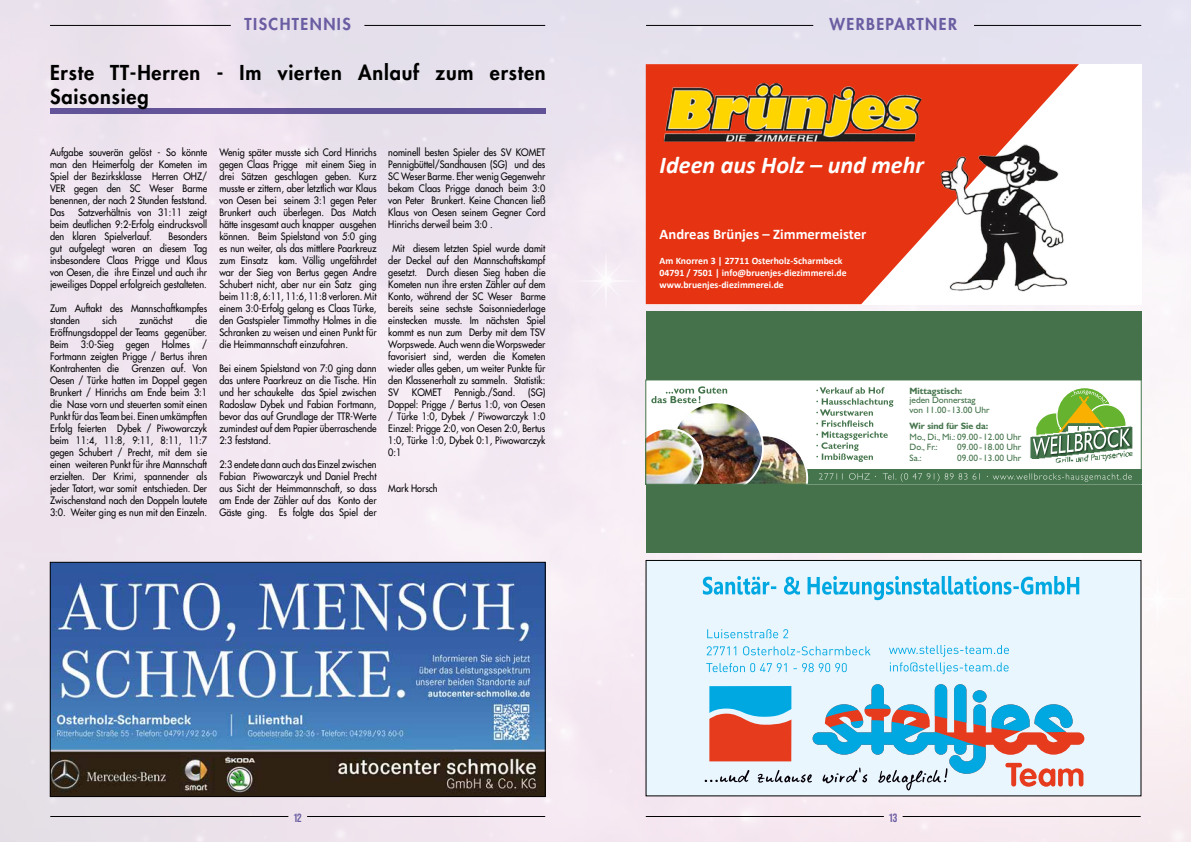
<style>
.page{position:relative;width:1191px;height:842px;background:#fff}
.page>*{position:absolute;margin:0;border:0;box-sizing:border-box;transform-origin:0 0}
.t1{font:italic 700 24.2px "Calibri";color:#fff}
.t2{font:800 20px/24px "Futura LT";letter-spacing:.04em;color:#000}
.t3{font:800 16px "Futura LT";letter-spacing:.09em;color:#6a5da2}
.t4{font:700 14.7px "Calibri";color:#fff}
.t5{font:700 12px "Bebas Neue Pro";color:#6a5da2}
.t6{font:10px/12px "Futura LT";color:#020203;text-align:justify;scale:.91 1}
.t7{font:700 9.8px/11.7px "Calibri";color:#fff}
.t8{font:9.2px/10.3px "Humanist 521 BT";color:#45754c}
.t9{font:700 9.2px "Humanist 521 BT";color:#45754c}
</style>
<div class="page">
<img style="left:0;top:0;width:1191px;height:842px">
<hr style="left:50px;top:816px;width:238px;height:1px;background:#020203">
<hr style="left:307px;top:816px;width:238px;height:1px;background:#020203">
<hr style="left:646px;top:816px;width:238px;height:1px;background:#000">
<hr style="left:902px;top:816px;width:238px;height:1px;background:#020203">
<hr style="left:50px;top:25px;width:181px;height:1px;background:#020203">
<hr style="left:364px;top:25px;width:181px;height:1px;background:#020203">
<div style="left:50px;top:108px;width:495px;height:6px;background:#615296"></div>
<img style="left:52px;top:564px;width:491px;height:231px">
<div style="left:50px;top:562px;width:495px;height:235px;border:1px solid #000"></div>
<div style="left:646px;top:560px;width:495px;height:236px;background:#eaf6fe"></div>
<svg style="left:704px;top:684px;width:380px;height:106px"></svg>
<svg style="left:707px;top:629px;width:81px;height:9px"></svg>
<svg style="left:707px;top:646px;width:163px;height:9px"></svg>
<svg style="left:706px;top:663px;width:140px;height:9px"></svg>
<svg style="left:889px;top:645px;width:120px;height:29px"></svg>
<svg style="left:703px;top:576px;width:376px;height:24px"></svg>
<div style="left:646px;top:560px;width:495px;height:236px;border:1px solid #000"></div>
<div style="left:646px;top:64px;width:495px;height:240px;background:#fff"></div>
<svg style="left:646px;top:64px;width:433px;height:240px;background:#e94c2f"></svg>
<img style="left:927px;top:143px;width:150px;height:148px">
<img style="left:659px;top:78px;width:268px;height:69px">
<div style="left:646px;top:311px;width:495px;height:242px;background:#45724a"></div>
<div style="left:646px;top:380px;width:495px;height:104px;background:#fff"></div>
<svg style="left:816px;top:387px;width:323px;height:95px"></svg>
<img style="left:648px;top:386px;width:161px;height:96px">
<div style="left:646px;top:380px;width:495px;height:104px;border:1px solid #45754c"></div>
<hr style="left:646px;top:25px;width:167px;height:1px;background:#020203">
<hr style="left:974px;top:25px;width:167px;height:1px;background:#020203">
<h3 class="t3" style="left:244px;top:14px;width:108px">TISCHTENNIS</h3>
<h2 class="t2" style="left:50px;top:60px;width:497px">Erste TT-Herren - Im vierten Anlauf zum ersten<br>Saisonsieg</h2>
<p class="t6" style="left:50px;top:146px;width:174px">Aufgabe souverän gelöst - So könnte man den Heimerfolg der Kometen im Spiel der Bezirksklasse Herren OHZ/ VER gegen den SC Weser Barme benennen, der nach 2 Stunden feststand.<br>Das</p>
<p class="t6" style="left:219px;top:146px;width:174px">Wenig später musste sich Cord Hinrichs gegen Claas Prigge mit einem Sieg in drei Sätzen geschlagen geben. Kurz musste er zittern, aber letztlich war Klaus von Oesen bei seinem 3:1 gegen Peter Brunkert auch überlegen. Das Match hätte insgesamt auch knapper ausgehen können. Beim Spielstand von 5:0 ging es nun weiter, als das mittlere Paarkreuz zum Einsatz kam. Völlig ungefährdet war der Sieg von Bertus gegen Andre Schubert nicht, aber nur ein Satz ging beim 11:8, 6:11, 11:6, 11:8 verloren. Mit einem 3:0-Erfolg gelang es Claas Türke, den Gastspieler Timmothy Holmes in die Schranken zu weisen und einen Punkt für die Heimmannschaft einzufahren.</p>
<p class="t6" style="left:219px;top:362px;width:174px">Bei einem Spielstand von 7:0 ging dann das untere Paarkreuz an die Tische. Hin und her schaukelte das Spiel zwischen Radoslaw Dybek und Fabian Fortmann, bevor das auf Grundlage der TTR-Werte zumindest auf dem Papier überraschende 2:3 feststand.</p>
<p class="t6" style="left:219px;top:458px;width:174px">2:3 endete dann auch das Einzel zwischen Fabian Piwowarczyk und Daniel Precht aus Sicht der Heimmannschaft, so dass am Ende der Zähler auf das Konto der Gäste ging. Es folgte das Spiel der</p>
<p class="t6" style="left:388px;top:146px;width:174px">nominell besten Spieler des SV KOMET Pennigbüttel/Sandhausen (SG) und des SC Weser Barme. Eher wenig Gegenwehr bekam Claas Prigge danach beim 3:0 von Peter Brunkert. Keine Chancen ließ Klaus von Oesen seinem Gegner Cord Hinrichs derweil beim 3:0 .</p>
<p class="t6" style="left:388px;top:242px;width:174px;text-indent:4px">Mit diesem letzten Spiel wurde damit der Deckel auf den Mannschaftskampf gesetzt. Durch diesen Sieg haben die Kometen nun ihre ersten Zähler auf dem Konto, während der SC Weser Barme bereits seine sechste Saisonniederlage einstecken musste. Im nächsten Spiel kommt es nun zum Derby mit dem TSV Worpswede. Auch wenn die Worpsweder favorisiert sind, werden die Kometen wieder alles geben, um weiter Punkte für den Klassenerhalt zu sammeln. Statistik:<br>SV</p>
<p class="t6" style="left:50px;top:206px;width:174px;text-indent:28px">Satzverhältnis von 31:11 zeigt beim deutlichen 9:2-Erfolg eindrucksvoll den klaren Spielverlauf.</p>
<p class="t6" style="left:50px;top:230px;width:174px;text-indent:118px">Besonders gut aufgelegt waren an diesem Tag insbesondere Claas Prigge und Klaus von Oesen, die ihre Einzel und auch ihr jeweiliges Doppel erfolgreich gestalteten.</p>
<p class="t6" style="left:50px;top:302px;width:174px">Zum Auftakt des Mannschaftkampfes standen</p>
<p class="t6" style="left:50px;top:314px;width:174px;text-indent:145px">die Eröffnungsdoppel der Teams gegenüber.<br>Beim 3:0-Sieg gegen Holmes / Fortmann zeigten Prigge / Bertus ihren Kontrahenten die</p>
<p class="t6" style="left:102px;top:314px;width:18px">sich</p>
<p class="t6" style="left:139px;top:314px;width:38px">zunächst</p>
<p class="t6" style="left:50px;top:362px;width:174px;text-indent:82px">Grenzen auf. Von Oesen / Türke hatten im Doppel gegen Brunkert / Hinrichs am Ende beim 3:1 die Nase vorn und steuerten somit einen Punkt für das Team bei. Einen umkämpften Erfolg feierten Dybek / Piwowarczyk beim 11:4, 11:8, 9:11, 8:11, 11:7 gegen Schubert / Precht, mit dem sie einen weiteren Punkt für ihre Mannschaft erzielten. Der Krimi, spannender als jeder Tatort, war somit entschieden. Der Zwischenstand nach den Doppeln lautete 3:0. Weiter ging es nun mit den Einzeln.</p>
<p class="t6" style="left:412px;top:386px;width:34px">KOMET</p>
<p class="t6" style="left:454px;top:386px;width:68px">Pennigb./Sand.</p>
<p class="t6" style="left:388px;top:386px;width:174px;text-indent:140px">(SG)<br>Doppel: Prigge / Bertus 1:0, von Oesen / Türke 1:0, Dybek / Piwowarczyk 1:0<br>Einzel: Prigge 2:0, von Oesen 2:0, Bertus 1:0, Türke 1:0, Dybek 0:1, Piwowarczyk 0:1</p>
<p class="t6" style="left:388px;top:482px;width:56px">Mark Horsch</p>
<h3 class="t3" style="left:829px;top:14px;width:129px">WERBEPARTNER</h3>
<h1 class="t1" style="left:659px;top:148px;width:266px">Ideen aus Holz – und mehr</h1>
<h3 class="t4" style="left:659px;top:224px;width:208px">Andreas Brünjes – Zimmermeister</h3>
<p class="t7" style="left:659px;top:255px;width:188px">Am Knorren 3 | 27711 Osterholz-Scharmbeck<br>04791 / 7501 | info@bruenjes-diezimmerei.de www.bruenjes-diezimmerei.de</p>
<p class="t9" style="left:909px;top:385px;width:54px">Mittagstisch:</p>
<p class="t8" style="left:909px;top:395px;width:81px;line-height:9.7px">jeden Donnerstag von 11.00 - 13.00 Uhr</p>
<p class="t9" style="left:909px;top:420px;width:80px">Wir sind für Sie da:</p>
<p class="t8" style="left:909px;top:431px;width:113px">Mo., Di., Mi.: 09.00 - 12.00 Uhr<br>Do., Fr.:<br>Sa.:</p>
<p class="t8" style="left:957px;top:442px;width:66px">09.00 - 18.00 Uhr<br>09.00 -13.00 Uhr</p>
<p class="t5" style="left:294px;top:811px;width:9px">12</p>
<p class="t5" style="left:889px;top:811px;width:9px">13</p>
</div>
